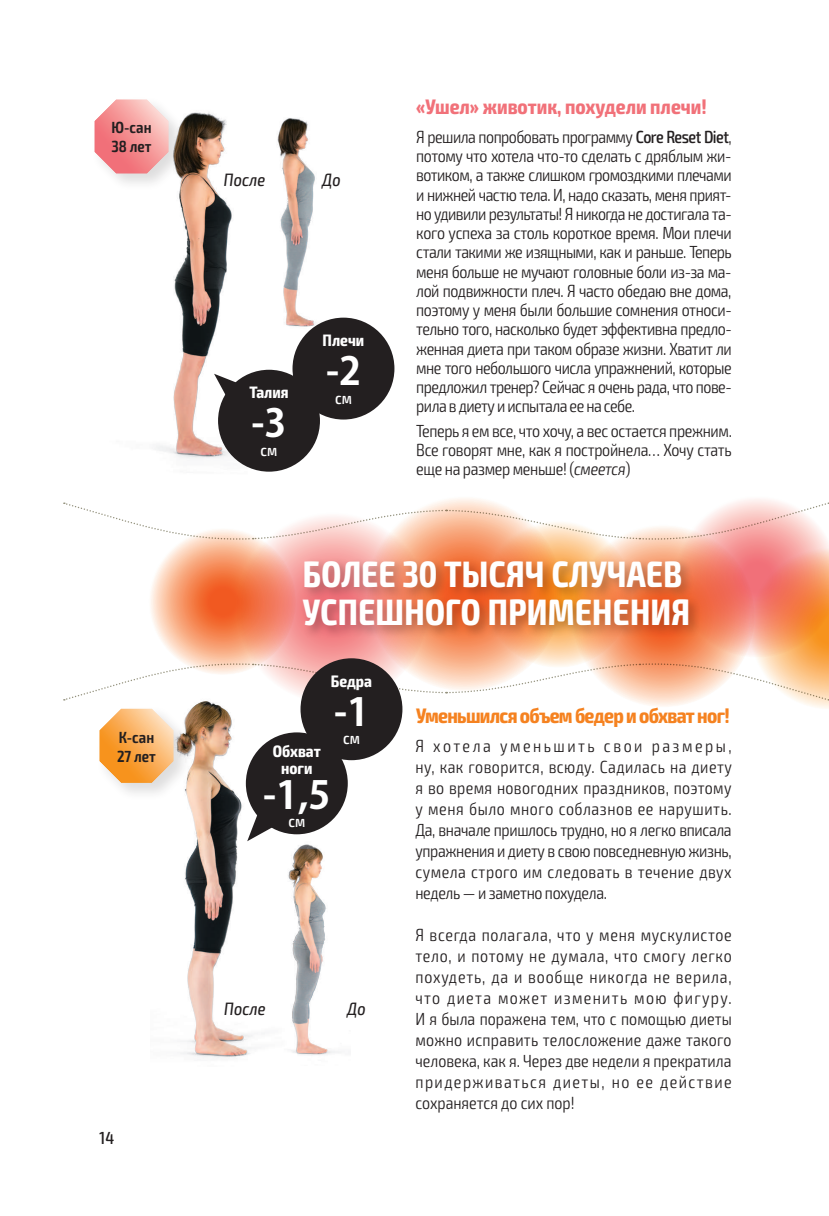
<style>
.page{position:relative;width:829px;height:1216px;background:#fff}
.page>*{position:absolute;margin:0;border:0;box-sizing:border-box;transform-origin:0 0}
.t1{font:700 38.15px "Koz Go Pr 6 N";color:#fff}
.t2{font:700 condensed 36.75px/38.5px "Exo 2";letter-spacing:.01em;color:#fff;scale:.96 1}
.t3{font:700 condensed 21px "Exo 2";letter-spacing:-.03em;color:#f58220}
.t4{font:700 condensed 21px "Exo 2";color:#f17179}
.t5{font:condensed 17.85px "Exo 2";color:#231f20}
.t6{font:300 condensed 17.5px/19.2px "Exo 2";letter-spacing:-.02em;color:#231f20;text-align:justify}
.t7{font:500 condensed 17.5px "Exo 2";color:#231f20}
.t8{font:700 condensed 16.62px/16.6px "Exo 2";color:#fff;text-align:center}
.t9{font:500 condensed 16.62px "Exo 2";color:#fff}
.t10{font:600 condensed 16.1px/18.6px "Exo 2";color:#231f20}
.s1{font-weight:500}
</style>
<div class="page">
<svg style="left:94px;top:99px;width:56px;height:69px"></svg>
<img style="left:107px;top:103px;width:140px;height:364px">
<img style="left:173px;top:115px;width:17px;height:271px">
<img style="left:277px;top:118px;width:39px;height:209px">
<img style="left:278px;top:119px;width:11px;height:206px">
<img style="left:180px;top:841px;width:85px;height:217px">
<img style="left:180px;top:841px;width:23px;height:49px">
<img style="left:288px;top:844px;width:53px;height:211px">
<img style="left:289px;top:848px;width:12px;height:98px">
<div style="left:292px;top:317px;width:102px;height:102px;background:#231f20;border-radius:50%"></div>
<svg style="left:214px;top:374px;width:34px;height:56px"></svg>
<div style="left:218px;top:370px;width:102px;height:101px;background:#231f20;border-radius:50%"></div>
<img style="left:64px;top:498px;width:765px;height:343px">
<div style="left:246px;top:732px;width:102px;height:102px;background:#231f20;border-radius:50%"></div>
<p class="t10" style="left:111px;top:119px;width:41px">Ю-сан<br>38 лет</p>
<p class="t10" style="left:117px;top:729px;width:40px">К-сан<br>27 лет</p>
<p class="t7" style="left:99px;top:1128px;width:16px">14</p>
<p class="t5" style="left:223px;top:172px;width:45px">После</p>
<p class="t5" style="left:321px;top:172px;width:22px">До</p>
<p class="t8" style="left:249px;top:385px;width:40px">Талия</p>
<h1 class="t1" style="left:251px;top:403px;width:36px">-3</h1>
<p class="t9" style="left:260px;top:441px;width:18px">см</p>
<p class="t8" style="left:322px;top:333px;width:43px">Плечи</p>
<h1 class="t1" style="left:326px;top:351px;width:36px">-2</h1>
<p class="t9" style="left:335px;top:389px;width:18px">см</p>
<p class="t4" style="left:416px;top:99px;width:292px">«Ушел» животик, похудели плечи!</p>
<p class="t6" style="left:416px;top:128px;width:317px">Я решила попробовать программу <span class="s1">Core Reset Diet</span>, потому что хотела что-то сделать с дряблым жи&shy;вотиком, а также слишком громоздкими плечами и нижней частю тела. И, надо сказать, меня прият&shy;но удивили результаты! Я никогда не достигала та&shy;кого успеха за столь короткое время. Мои плечи стали такими же изящными, как и раньше. Теперь меня больше не мучают головные боли из-за ма&shy;лой подвижности плеч. Я часто обедаю вне дома, поэтому у меня были большие сомнения относи&shy;тельно того, насколько будет эффективна предло&shy;женная диета при таком образе жизни. Хватит ли мне того небольшого числа упражнений, которые предложил тренер? Сейчас я очень рада, что пове&shy;рила в диету и испытала ее на себе.</p>
<p class="t6" style="left:416px;top:422px;width:317px">Теперь я ем все, что хочу, а вес остается прежним.<br>Все говорят мне, как я постройнела… Хочу стать еще на размер меньше! (смеется)</p>
<h2 class="t2" style="left:303px;top:558px;width:405px">БОЛЕЕ 30 ТЫСЯЧ СЛУЧАЕВ<br>УСПЕШНОГО ПРИМЕНЕНИЯ</h2>
<p class="t8" style="left:331px;top:674px;width:43px">Бедра</p>
<h1 class="t1" style="left:334px;top:692px;width:36px">-1</h1>
<p class="t9" style="left:343px;top:729px;width:18px">см</p>
<p class="t8" style="left:273px;top:744px;width:49px">Обхват ноги</p>
<h1 class="t1" style="left:263px;top:775px;width:69px">-1,5</h1>
<p class="t9" style="left:288px;top:812px;width:18px">см</p>
<p class="t5" style="left:224px;top:1000px;width:45px">После</p>
<p class="t5" style="left:346px;top:1000px;width:22px">До</p>
<p class="t3" style="left:416px;top:708px;width:315px">Уменьшился объем бедер и обхват ног!</p>
<p class="t6" style="left:415px;top:736px;width:318px;line-height:21px">Я хотела уменьшить свои размеры, ну, как говорится, всюду. Садилась на диету я во время новогодних праздников, поэтому у меня было много соблазнов ее нарушить.<br>Да, вначале пришлось трудно, но я легко вписала упражнения и диету в свою повседневную жизнь, сумела строго им следовать в течение двух недель — и заметно похудела.</p>
<p class="t6" style="left:415px;top:925px;width:318px;line-height:21px">Я всегда полагала, что у меня мускулистое тело, и потому не думала, что смогу легко похудеть, да и вообще никогда не верила, что диета может изменить мою фигуру.<br>И я была поражена тем, что с помощью диеты можно исправить телосложение даже такого человека, как я. Через две недели я прекратила придерживаться диеты, но ее действие сохраняется до сих пор!</p>
</div>
